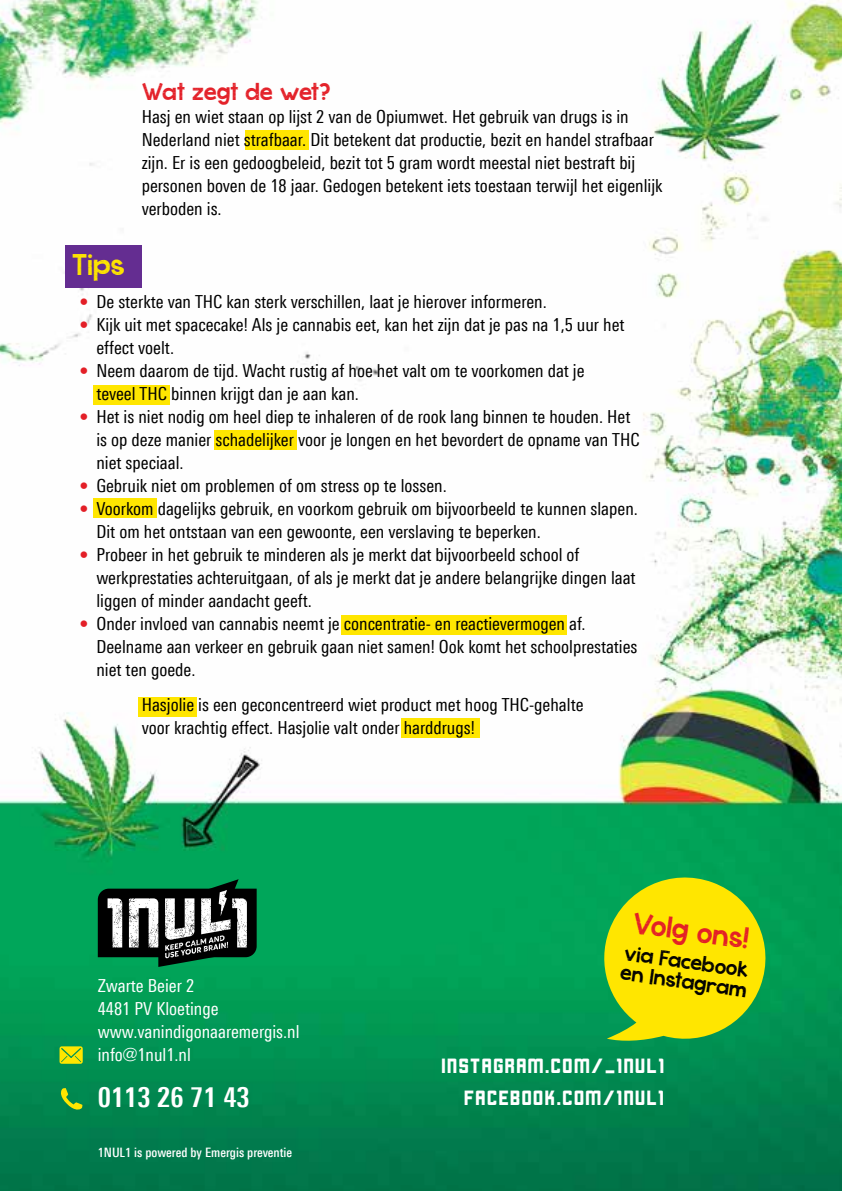
<style>
.page{position:relative;width:842px;height:1191px;background:#fff}
.page>*{position:absolute;margin:0;border:0;box-sizing:border-box;transform-origin:0 0}
.t1{font:700 28px "Linotype Univers 620 Cn";color:#fff}
.t2{font:22px "KG Cold Coffee";color:#e31f27}
.t3{font:22px "KG Cold Coffee";color:#ffe600}
.t4{font:20px/32px "Cornerstone";color:#fff;text-align:right}
.t5{font:18px/23px "Linotype Univers 420 Cn";color:#000}
.t6{font:18px/23px "Linotype Univers 420 Cn";color:#fff}
.t7{font:18px "KG Cold Coffee";color:#e31f27}
.t8{font:16px/20px "KG Cold Coffee";color:#000}
.t9{font:500 13px "Linotype Univers 520 Cn";color:#fff}
.s1{color:#e31f27}
</style>
<div class="page">
<img style="left:0;top:0;width:842px;height:1191px">
<div style="left:65px;top:245px;width:77px;height:43px;background:#642d91"></div>
<div style="left:245px;top:130px;width:63px;height:20px;background:#ffe600"></div>
<div style="left:93px;top:385px;width:77px;height:20px;background:#ffe600"></div>
<div style="left:214px;top:430px;width:83px;height:20px;background:#ffe600"></div>
<div style="left:93px;top:498px;width:63px;height:20px;background:#ffe600"></div>
<div style="left:342px;top:615px;width:225px;height:20px;background:#ffe600"></div>
<div style="left:138px;top:697px;width:59px;height:19px;background:#ffe600"></div>
<div style="left:401px;top:718px;width:79px;height:20px;background:#ffe600"></div>
<svg style="left:59px;top:1087px;width:24px;height:24px"></svg>
<svg style="left:60px;top:1046px;width:23px;height:17px"></svg>
<svg style="left:98px;top:879px;width:159px;height:88px"></svg>
<svg style="left:597px;top:867px;width:179px;height:179px;background:#a6cc1e"></svg>
<p class="t3" style="left:72px;top:248px;width:54px">Tips</p>
<p class="t7" style="left:142px;top:78px;width:190px">Wat zegt de wet?</p>
<p class="t5" style="left:142px;top:105px;width:522px">Hasj en wiet staan op lijst 2 van de Opiumwet. Het gebruik van drugs is in Nederland niet strafbaar. Dit betekent dat productie, bezit en handel strafbaar zijn. Er is een gedoogbeleid, bezit tot 5 gram wordt meestal niet bestraft bij personen boven de 18 jaar. Gedogen betekent iets toestaan terwijl het eigenlijk verboden is.</p>
<p class="t5" style="left:79px;top:290px;width:469px"><span class="s1">•</span> De sterkte van THC kan sterk verschillen, laat je hierover informeren.</p>
<p class="t5" style="left:96px;top:313px;width:530px;text-indent:-17px"><span class="s1">•</span> Kijk uit met spacecake! Als je cannabis eet, kan het zijn dat je pas na 1,5 uur het effect voelt.</p>
<p class="t5" style="left:96px;top:359px;width:490px;text-indent:-17px"><span class="s1">•</span> Neem daarom de tijd. Wacht rustig af hoe het valt om te voorkomen dat je teveel THC binnen krijgt dan je aan kan.</p>
<p class="t5" style="left:96px;top:405px;width:545px;text-indent:-17px"><span class="s1">•</span> Het is niet nodig om heel diep te inhaleren of de rook lang binnen te houden. Het is op deze manier schadelijker voor je longen en het bevordert de opname van THC niet speciaal.</p>
<p class="t5" style="left:79px;top:474px;width:369px"><span class="s1">•</span> Gebruik niet om problemen of om stress op te lossen.</p>
<p class="t5" style="left:96px;top:497px;width:543px;text-indent:-17px"><span class="s1">•</span> Voorkom dagelijks gebruik, en voorkom gebruik om bijvoorbeeld te kunnen slapen.<br>Dit om het ontstaan van een gewoonte, een verslaving te beperken.</p>
<p class="t5" style="left:96px;top:543px;width:540px;text-indent:-17px"><span class="s1">•</span> Probeer in het gebruik te minderen als je merkt dat bijvoorbeeld school of werkprestaties achteruitgaan, of als je merkt dat je andere belangrijke dingen laat liggen of minder aandacht geeft.</p>
<p class="t5" style="left:96px;top:612px;width:542px;text-indent:-17px"><span class="s1">•</span> Onder invloed van cannabis neemt je concentratie- en reactievermogen af.<br>Deelname aan verkeer en gebruik gaan niet samen! Ook komt het schoolprestaties niet ten goede.</p>
<p class="t5" style="left:142px;top:693px;width:443px">Hasjolie is een geconcentreerd wiet product met hoog THC-gehalte voor krachtig effect. Hasjolie valt onder harddrugs!</p>
<p class="t6" style="left:98px;top:973px;width:203px">Zwarte Beier 2<br>4481 PV Kloetinge www.vanindigonaaremergis.nl info@1nul1.nl</p>
<h1 class="t1" style="left:98px;top:1080px;width:153px">0113 26 71 43</h1>
<p class="t9" style="left:98px;top:1144px;width:196px">1NUL1 is powered by Emergis preventie</p>
<p class="t2" style="left:635px;top:905px;width:118px;rotate:8deg">Volg ons!</p>
<p class="t8" style="left:625px;top:942px;width:129px;rotate:8deg">via Facebook en Instagram</p>
<p class="t4" style="left:442px;top:1050px;width:225px">INSTAGRAM.COM/-1NUL1<br>FACEBOOK.COM/1NUL1</p>
</div>
